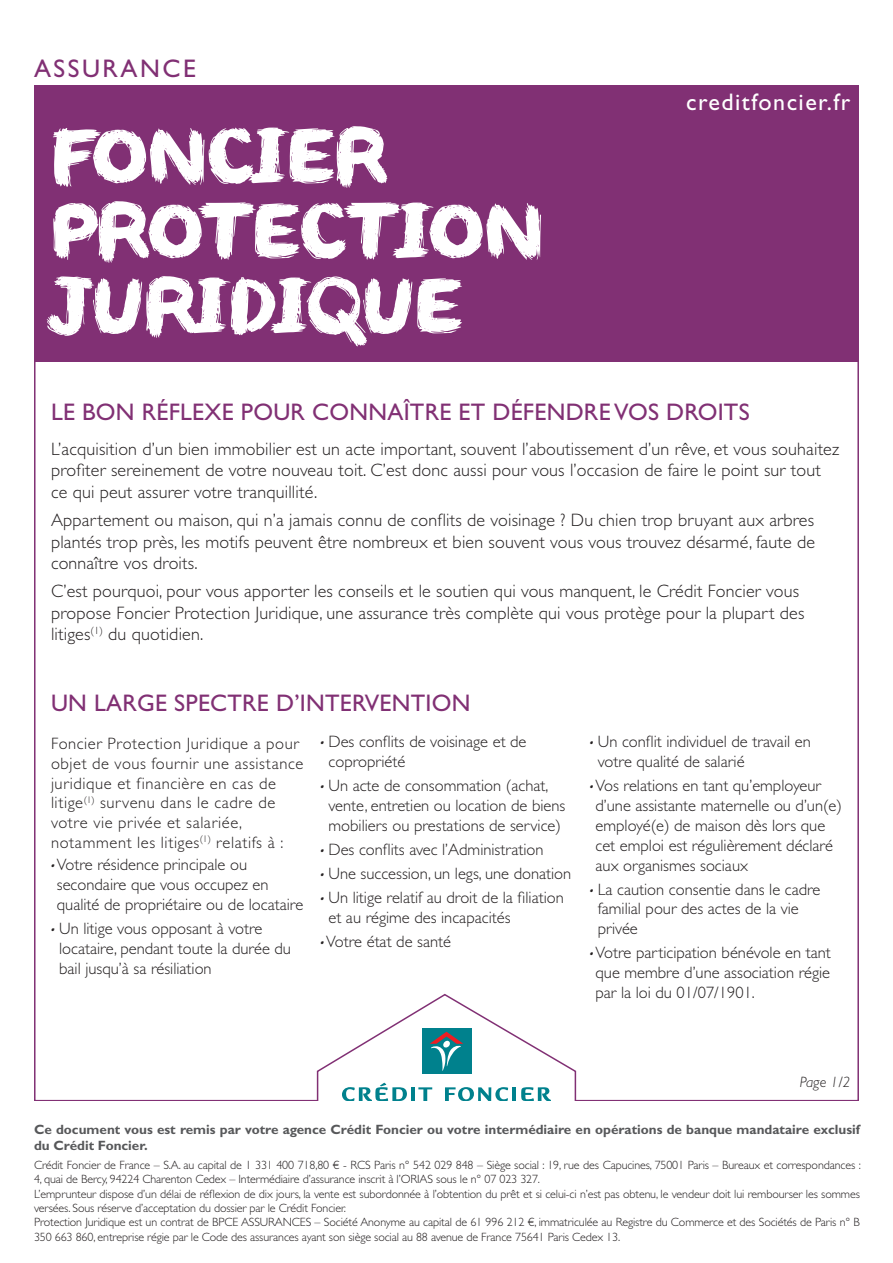
<style>
.page{position:relative;width:893px;height:1263px;background:#fff}
.page>*{position:absolute;margin:0;border:0;box-sizing:border-box;transform-origin:0 0}
.t1{font:90px/75px "Credit Foncier Title";color:#fff}
.t2{font:25.5px "Gill Sans Std";letter-spacing:.1em;color:#813074}
.t3{font:24px "Gill Sans Std";letter-spacing:.01em;color:#813074}
.t4{font:24px "Gill Sans Std";letter-spacing:.06em;color:#fff}
.t5{font:300 18px/21.6px "Gill Sans Std";letter-spacing:.01em;color:#231f20}
.t6{font:300 16.5px/19.8px "Gill Sans Std";color:#231f20}
.t7{font:300 16.5px/19.8px "Gill Sans Std";letter-spacing:.035em;color:#231f20}
.t8{font:italic 300 15px "Gill Sans Std";color:#231f20}
.t9{font:700 13.5px/16.2px "Gill Sans Std";color:#57585a}
.t10{font:300 12px/14.4px "Gill Sans Std";letter-spacing:-.01em;color:#231f20}
.s1{font-family:"Credit Foncier Title";font-weight:400}
</style>
<div class="page">
<div style="left:34px;top:85px;width:825px;height:276px;background:#813074"></div>
<svg style="left:316px;top:993px;width:261px;height:108px"></svg>
<h2 class="t2" style="left:34px;top:54px;width:163px">ASSURANCE</h2>
<h1 class="t1" style="left:51px;top:119px;width:494px">FONCIER<br>PROTECTION<br>JURIDIQUE</h1>
<h3 class="t4" style="left:686px;top:88px;width:166px">CREDITFONCIER.FR</h3>
<h3 class="t3" style="left:51px;top:398px;width:317px">LE BON RÉFLEXE POUR CONNA</h3>
<h3 class="t3" style="left:404px;top:398px;width:346px">ÎTRE ET DÉFEN DRE VOS DROITS</h3>
<p class="t5" style="left:51px;top:438px;width:790px">L’acquisition d’un bien immobilier est un acte important, souvent l’aboutissement d’un rêve, et vous souhaitez profiter sereinement de votre nouveau toit. C’est donc aussi pour vous l’occasion de faire le point sur tout ce qui peut assurer votre tranquillité.</p>
<p class="t5" style="left:51px;top:509px;width:765px;text-align:justify">Appartement ou maison, qui n’a jamais connu de conflits de voisinage ? Du chien trop bruyant aux arbres plantés trop près, les motifs peuvent être nombreux et bien souvent vous vous trouvez désarmé, faute de connaître vos droits.</p>
<p class="t5" style="left:51px;top:580px;width:755px">C’est pourquoi, pour vous apporter les conseils et le soutien qui vous manquent, le Crédit Foncier vous propose Foncier Protection Juridique, une assurance très complète qui vous protège pour la plupart des litiges<sup>(1)</sup> du quotidien.</p>
<h3 class="t3" style="left:51px;top:689px;width:421px">UN LARGE SPECTRE D’INTERVENTION</h3>
<p class="t7" style="left:51px;top:734px;width:254px">Foncier Protection Juridique a pour objet de vous fournir une assistance juridique et financière en cas de litige<sup>(1)</sup> survenu dans le cadre de votre vie privée et salariée, notamment les litiges<sup>(1)</sup> relatifs à :</p>
<p class="t6" style="left:57px;top:855px;width:248px;text-indent:-6px"><span class="s1">•</span>Votre résidence principale ou secondaire que vous occupez en qualité de propriétaire ou de locataire</p>
<p class="t6" style="left:59px;top:919px;width:233px;text-indent:-8px"><span class="s1">•</span> Un litige vous opposant à votre locataire, pendant toute la durée du bail jusqu’à sa résiliation</p>
<p class="t6" style="left:328px;top:732px;width:200px;text-indent:-8px"><span class="s1">•</span> Des conflits de voisinage et de copropriété</p>
<p class="t6" style="left:328px;top:776px;width:238px;text-indent:-8px"><span class="s1">•</span> Un acte de consommation (achat, vente, entretien ou location de biens mobiliers ou prestations de service)</p>
<p class="t6" style="left:320px;top:840px;width:225px"><span class="s1">•</span> Des conflits avec l’Administration</p>
<p class="t6" style="left:320px;top:864px;width:252px"><span class="s1">•</span> Une succession, un legs, une donation</p>
<p class="t6" style="left:328px;top:888px;width:237px;text-indent:-8px"><span class="s1">•</span> Un litige relatif au droit de la filiation et au régime des incapacités</p>
<p class="t6" style="left:320px;top:932px;width:132px"><span class="s1">•</span>Votre état de santé</p>
<p class="t6" style="left:598px;top:732px;width:214px;text-indent:-8px"><span class="s1">•</span> Un conflit individuel de travail en votre qualité de salarié</p>
<p class="t6" style="left:595px;top:776px;width:248px;text-indent:-6px"><span class="s1">•</span>Vos relations en tant qu’employeur d’une assistante maternelle ou d’un(e) employé(e) de maison dès lors que cet emploi est régulièrement déclaré aux organismes sociaux</p>
<p class="t6" style="left:598px;top:879px;width:224px;text-indent:-8px"><span class="s1">•</span> La caution consentie dans le cadre familial pour des actes de la vie privée</p>
<p class="t6" style="left:595px;top:943px;width:237px;text-align:justify;text-indent:-6px"><span class="s1">•</span>Votre participation bénévole en tant que membre d’une association régie par la loi du 01/07/1901.</p>
<p class="t8" style="left:800px;top:1073px;width:52px">Page 1/2</p>
<p class="t9" style="left:34px;top:1121px;width:827px">Ce document vous est remis par votre agence Crédit Foncier ou votre intermédiaire en opérations de banque mandataire exclusif du Crédit Foncier.</p>
<p class="t10" style="left:34px;top:1158px;width:828px">Crédit Foncier de France – S.A. au capital de 1 331 400 718,80 € - RCS Paris n° 542 029 848 – Siège social : 19, rue des Capucines, 75001 Paris – Bureaux et correspondances :<br>4, quai de Bercy, 94224 Charenton Cedex – Intermédiaire d’assurance inscrit à l’ORIAS sous le n° 07 023 327.<br>L’emprunteur dispose d’un délai de réflexion de dix jours, la vente est subordonnée à l’obtention du prêt et si celui-ci n’est pas obtenu, le vendeur doit lui rembourser les sommes versées. Sous réserve d’acceptation du dossier par le Crédit Foncier.<br>Protection Juridique est un contrat de BPCE ASSURANCES – Société Anonyme au capital de 61 996 212 €, immatriculée au Registre du Commerce et des Sociétés de Paris n° B 350 663 860, entreprise régie par le Code des assurances ayant son siège social au 88 avenue de France 75641 Paris Cedex 13.</p>
</div>
